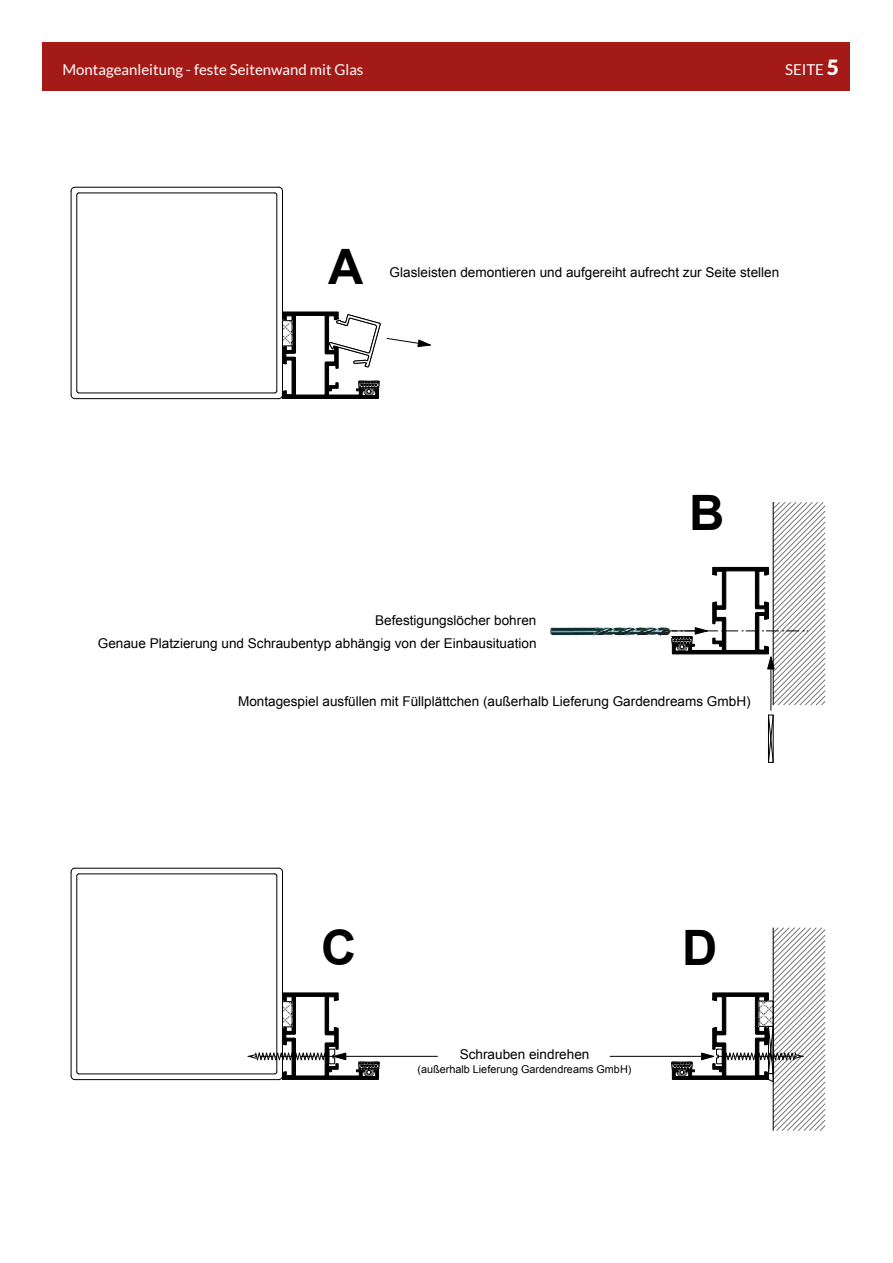
<style>
.page{position:relative;width:893px;height:1263px;background:#fff}
.page>*{position:absolute;margin:0;border:0;box-sizing:border-box;transform-origin:0 0}
.t1{font:700 48.75px "Arial";color:#000}
.t2{font:15px "Lato";color:#fff}
.t3{font:13.5px "Arial";color:#000}
.t4{font:10.8px "Arial";color:#000}
.s1{font-weight:900;font-size:21px}
</style>
<div class="page">
<div style="left:43px;top:43px;width:807px;height:48px;background:#a41a17"></div>
<hr style="left:71px;top:191px;width:1px;height:204px;background:#000">
<hr style="left:75px;top:187px;width:204px;height:1px;background:#000">
<hr style="left:282px;top:191px;width:1px;height:204px;background:#000">
<hr style="left:79px;top:193px;width:196px;height:1px;background:#000">
<hr style="left:76px;top:195px;width:1px;height:196px;background:#000">
<hr style="left:79px;top:393px;width:196px;height:1px;background:#000">
<hr style="left:276px;top:195px;width:1px;height:196px;background:#000">
<hr style="left:75px;top:398px;width:204px;height:1px;background:#000">
<svg style="left:70px;top:186px;width:9px;height:10px"></svg>
<svg style="left:274px;top:186px;width:9px;height:10px"></svg>
<svg style="left:70px;top:390px;width:9px;height:9px"></svg>
<svg style="left:274px;top:311px;width:157px;height:88px"></svg>
<hr style="left:71px;top:872px;width:1px;height:204px;background:#000">
<hr style="left:75px;top:868px;width:204px;height:1px;background:#000">
<hr style="left:282px;top:872px;width:1px;height:204px;background:#000">
<hr style="left:79px;top:873px;width:196px;height:1px;background:#000">
<hr style="left:76px;top:876px;width:1px;height:196px;background:#000">
<hr style="left:79px;top:1073px;width:196px;height:1px;background:#000">
<hr style="left:276px;top:876px;width:1px;height:196px;background:#000">
<hr style="left:75px;top:1079px;width:204px;height:1px;background:#000">
<svg style="left:70px;top:867px;width:9px;height:9px"></svg>
<svg style="left:274px;top:867px;width:9px;height:9px"></svg>
<svg style="left:70px;top:1071px;width:9px;height:9px"></svg>
<svg style="left:550px;top:502px;width:275px;height:261px"></svg>
<hr style="left:346px;top:1056px;width:91px;height:1px;background:#000">
<svg style="left:248px;top:992px;width:132px;height:88px"></svg>
<hr style="left:610px;top:1056px;width:92px;height:1px;background:#000">
<svg style="left:671px;top:927px;width:154px;height:204px"></svg>
<p class="t2" style="left:62px;top:61px;width:303px">Montageanleitung - feste Seitenwand mit Glas</p>
<p class="t2" style="left:785px;top:61px;width:55px">SEITE <span class="s1">5</span></p>
<h1 class="t1" style="left:328px;top:235px;width:37px">A</h1>
<p class="t3" style="left:390px;top:264px;width:391px">Glasleisten demontieren und aufgereiht aufrecht zur Seite stellen</p>
<p class="t3" style="left:375px;top:612px;width:163px">Befestigungslöcher bohren</p>
<h1 class="t1" style="left:689px;top:480px;width:37px">B</h1>
<p class="t3" style="left:98px;top:634px;width:440px">Genaue Platzierung und Schraubentyp abhängig von der Einbausituation</p>
<p class="t3" style="left:238px;top:692px;width:514px">Montagespiel ausfüllen mit Füllplättchen (außerhalb Lieferung Gardendreams GmbH)</p>
<h1 class="t1" style="left:321px;top:915px;width:37px">C</h1>
<h1 class="t1" style="left:682px;top:915px;width:37px">D</h1>
<p class="t3" style="left:460px;top:1046px;width:131px">Schrauben eindrehen</p>
<p class="t4" style="left:417px;top:1062px;width:215px">(außerhalb Lieferung Gardendreams GmbH)</p>
</div>
